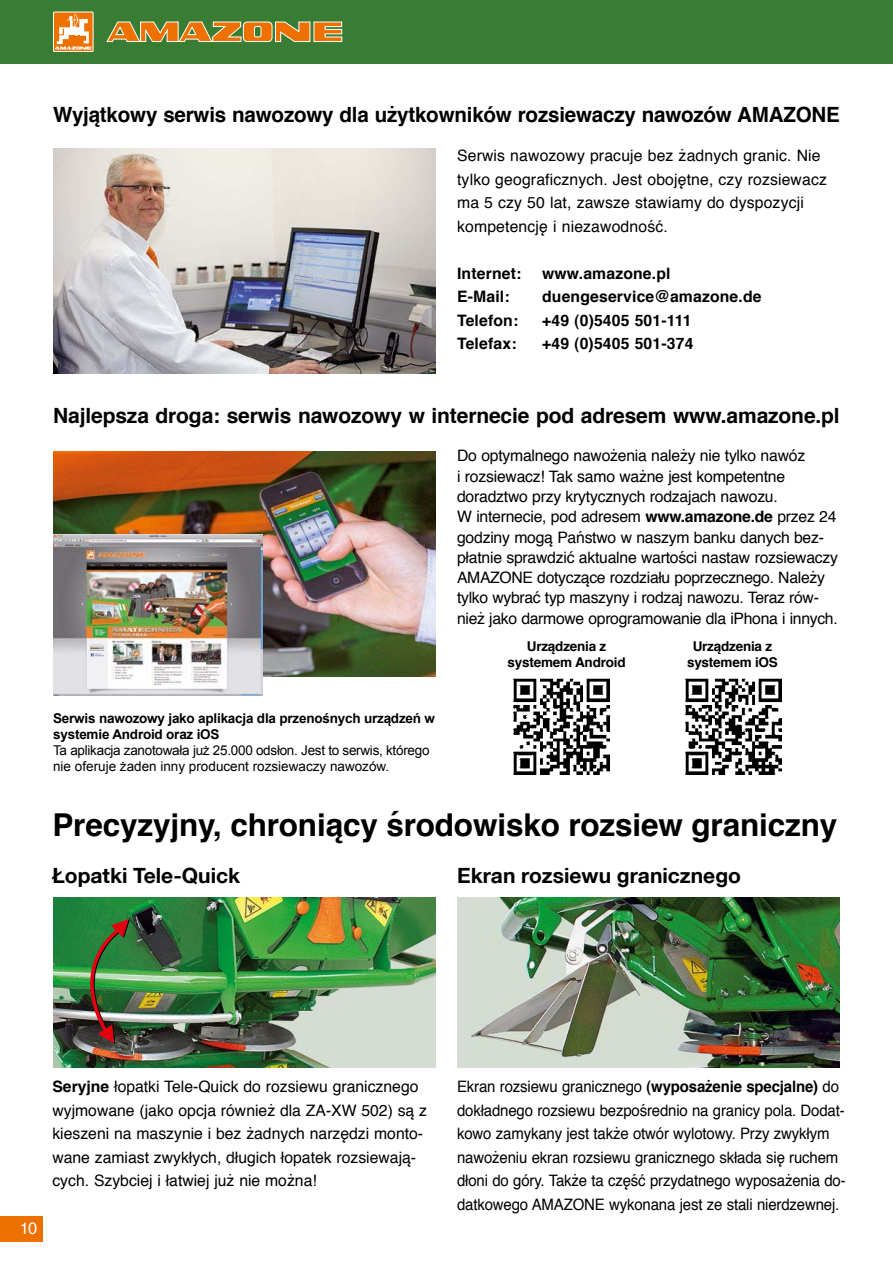
<style>
.page{position:relative;width:893px;height:1263px;background:#fff}
.page>*{position:absolute;margin:0;border:0;box-sizing:border-box;transform-origin:0 0}
.t1{font:700 31.5px "Helvetica CE";letter-spacing:-.005em;color:#000}
.t2{font:700 21px "Helvetica CE";letter-spacing:-.01em;color:#000}
.t3{font:700 21px "Helvetica Neue LT";color:#000}
.t4{font:16.5px "Helvetica";color:#fff}
.t5{font:15.75px/20.2px "Helvetica CE";letter-spacing:-.01em;color:#000}
.t6{font:15.75px/23.5px "Helvetica CE";letter-spacing:-.01em;color:#000;scale:.95 1}
.t7{font:15.75px/23.5px "Helvetica CE";letter-spacing:.01em;color:#000}
.t8{font:700 15.75px "Helvetica CE";letter-spacing:.01em;color:#000}
.t9{font:13.5px/16.2px "Arial";letter-spacing:-.02em;color:#000}
.t10{font:700 13.5px/16.2px "Arial";letter-spacing:-.015em;color:#000}
.t11{font:700 13.5px/16.2px "Helvetica CE";letter-spacing:-.015em;color:#000;text-align:center}
.s1{font-weight:700}
</style>
<div class="page">
<div style="left:0;top:0;width:893px;height:64px;background:#387d33"></div>
<div style="left:53px;top:12px;width:40px;height:40px;border:1px solid #fff"></div>
<svg style="left:55px;top:14px;width:37px;height:36px"></svg>
<svg style="left:106px;top:21px;width:236px;height:21px"></svg>
<img style="left:53px;top:897px;width:383px;height:170px">
<img style="left:457px;top:897px;width:383px;height:170px">
<img style="left:89px;top:919px;width:41px;height:125px">
<img style="left:53px;top:149px;width:383px;height:224px">
<img style="left:53px;top:452px;width:383px;height:224px">
<img style="left:53px;top:535px;width:209px;height:160px">
<img style="left:514px;top:679px;width:95px;height:96px">
<img style="left:685px;top:679px;width:96px;height:96px">
<div style="left:0;top:1216px;width:43px;height:26px;background:#ee7100"></div>
<h2 class="t2" style="left:53px;top:101px;width:788px">Wyjątkowy serwis nawozowy dla użytkowników rozsiewaczy nawozów AMAZONE</h2>
<p class="t7" style="left:457px;top:145px;width:371px">Serwis nawozowy pracuje bez żadnych granic. Nie tylko geograficznych. Jest obojętne, czy rozsiewacz ma 5 czy 50 lat, zawsze stawiamy do dyspozycji kompetencję i niezawodność.</p>
<p class="t8" style="left:457px;top:262px;width:66px">Internet:</p>
<p class="t8" style="left:542px;top:262px;width:130px">www.amazone.pl</p>
<p class="t8" style="left:457px;top:286px;width:54px">E-Mail:</p>
<p class="t8" style="left:542px;top:286px;width:221px">duengeservice@amazone.de</p>
<p class="t8" style="left:457px;top:309px;width:63px">Telefon:</p>
<p class="t8" style="left:542px;top:309px;width:151px">+49 (0)5405 501-111</p>
<p class="t8" style="left:457px;top:333px;width:61px">Telefax:</p>
<p class="t8" style="left:542px;top:333px;width:153px">+49 (0)5405 501-374</p>
<h2 class="t2" style="left:53px;top:401px;width:788px">Najlepsza droga: serwis nawozowy w internecie pod adresem www.amazone.pl</h2>
<p class="t5" style="left:457px;top:447px;width:382px">Do optymalnego nawożenia należy nie tylko nawóz<br>i rozsiewacz! Tak samo ważne jest kompetentne doradztwo przy krytycznych rodzajach nawozu.<br>W internecie, pod adresem <span class="s1">www.amazone.de</span> przez 24 godziny mogą Państwo w naszym banku danych bez&shy;płatnie sprawdzić aktualne wartości nastaw rozsiewaczy AMAZONE dotyczące rozdziału poprzecznego. Należy tylko wybrać typ maszyny i rodzaj nawozu. Teraz rów&shy;nież jako darmowe oprogramowanie dla iPhona i innych.</p>
<p class="t10" style="left:53px;top:710px;width:383px">Serwis nawozowy jako aplikacja dla przenośnych urządzeń w systemie Android oraz iOS</p>
<p class="t9" style="left:53px;top:742px;width:378px">Ta aplikacja zanotowała już 25.000 odsłon. Jest to serwis, którego nie oferuje żaden inny producent rozsiewaczy nawozów.</p>
<p class="t11" style="left:508px;top:639px;width:119px">Urządzenia z systemem Android</p>
<p class="t11" style="left:687px;top:639px;width:92px">Urządzenia z systemem iOS</p>
<h1 class="t1" style="left:52px;top:804px;width:786px">Precyzyjny, chroniący środowisko rozsiew graniczny</h1>
<h2 class="t3" style="left:52px;top:862px;width:189px">Łopatki Tele-Quick</h2>
<h2 class="t3" style="left:457px;top:862px;width:285px">Ekran rozsiewu granicznego</h2>
<p class="t4" style="left:20px;top:1215px;width:19px">10</p>
<p class="t5" style="left:52px;top:1076px;width:376px;line-height:23.5px"><span class="s1">Seryjne</span> łopatki Tele-Quick do rozsiewu granicznego wyjmowane ( jako opcja również dla ZA-XW 502) są z kieszeni na maszynie i bez żadnych narzędzi monto&shy;wane zamiast zwykłych, długich łopatek rozsiewają&shy;cych. Szybciej i łatwiej już nie można!</p>
<p class="t6" style="left:457px;top:1076px;width:411px">Ekran rozsiewu granicznego <span class="s1">(wyposażenie specjalne)</span> do dokładnego rozsiewu bezpośrednio na granicy pola. Dodat&shy;kowo zamykany jest także otwór wylotowy. Przy zwykłym nawożeniu ekran rozsiewu granicznego składa się ruchem dłoni do góry. Także ta część przydatnego wyposażenia do&shy;datkowego AMAZONE wykonana jest ze stali nierdzewnej.</p>
</div>
